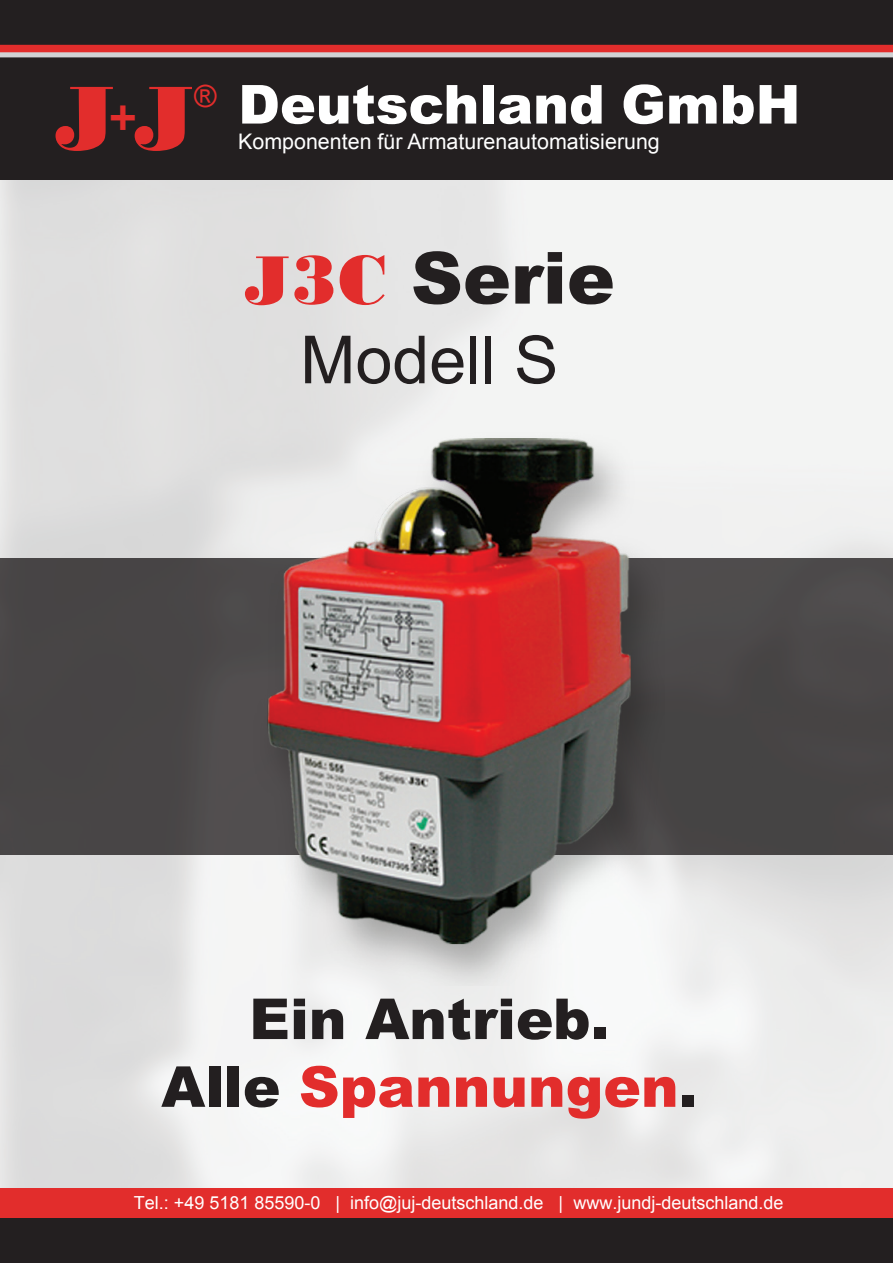
<style>
.page{position:relative;width:893px;height:1263px;background:#fff}
.page>*{position:absolute;margin:0;border:0;box-sizing:border-box;transform-origin:0 0}
.t1{font:94.5px "Bodoni MT Black";color:#e22d2c}
.t2{font:900 72px "Arial";color:#231f20}
.t3{font:66.3px "Arial";color:#231f20}
.t4{font:900 56.4px "Arial";color:#e22d2c}
.t5{font:900 56.4px "Arial";color:#231f20}
.t6{font:900 53.85px "Arial";color:#fff}
.t7{font:30.6px "Arial";color:#e22d2c}
.t8{font:21.45px "Arial";color:#fff}
.t9{font:18px "Arial";color:#fff}
.s1{font-family:"Bodoni MT Black";font-weight:400;color:#e22d2c}
.s2{color:#231f20}
</style>
<div class="page">
<img style="left:0;top:180px;width:893px;height:1008px">
<div style="left:0;top:0;width:893px;height:180px;background:#231f20"></div>
<div style="left:0;top:1218px;width:893px;height:45px;background:#231f20"></div>
<div style="left:0;top:558px;width:893px;height:296px;background:#484546"></div>
<div style="left:0;top:1188px;width:893px;height:30px;background:#e22d2c"></div>
<svg style="left:0;top:52px;width:893px;height:5px;background:#d2c8c9"></svg>
<div style="left:0;top:45px;width:893px;height:7px;background:#e22d2c"></div>
<img style="left:194px;top:421px;width:471px;height:564px">
<p class="t1" style="left:54px;top:62px;width:142px">J<sup>+</sup>J</p>
<p class="t7" style="left:194px;top:75px;width:24px">®</p>
<p class="t6" style="left:238px;top:65px;width:564px">Deutschland GmbH</p>
<p class="t8" style="left:238px;top:127px;width:423px">Komponenten für Armaturenautomatisierung</p>
<p class="t2" style="left:244px;top:226px;width:373px"><span class="s1">J3C</span> Serie</p>
<p class="t3" style="left:300px;top:314px;width:260px">Modell S</p>
<p class="t5" style="left:249px;top:978px;width:362px">Ein Antrieb.</p>
<p class="t4" style="left:161px;top:1046px;width:538px"><span class="s2">Alle</span> Spannungen<span class="s2">.</span></p>
<p class="t9" style="left:134px;top:1190px;width:651px">Tel.: +49 5181 85590-0 | info@juj-deutschland.de | www.jundj-deutschland.de</p>
</div>
